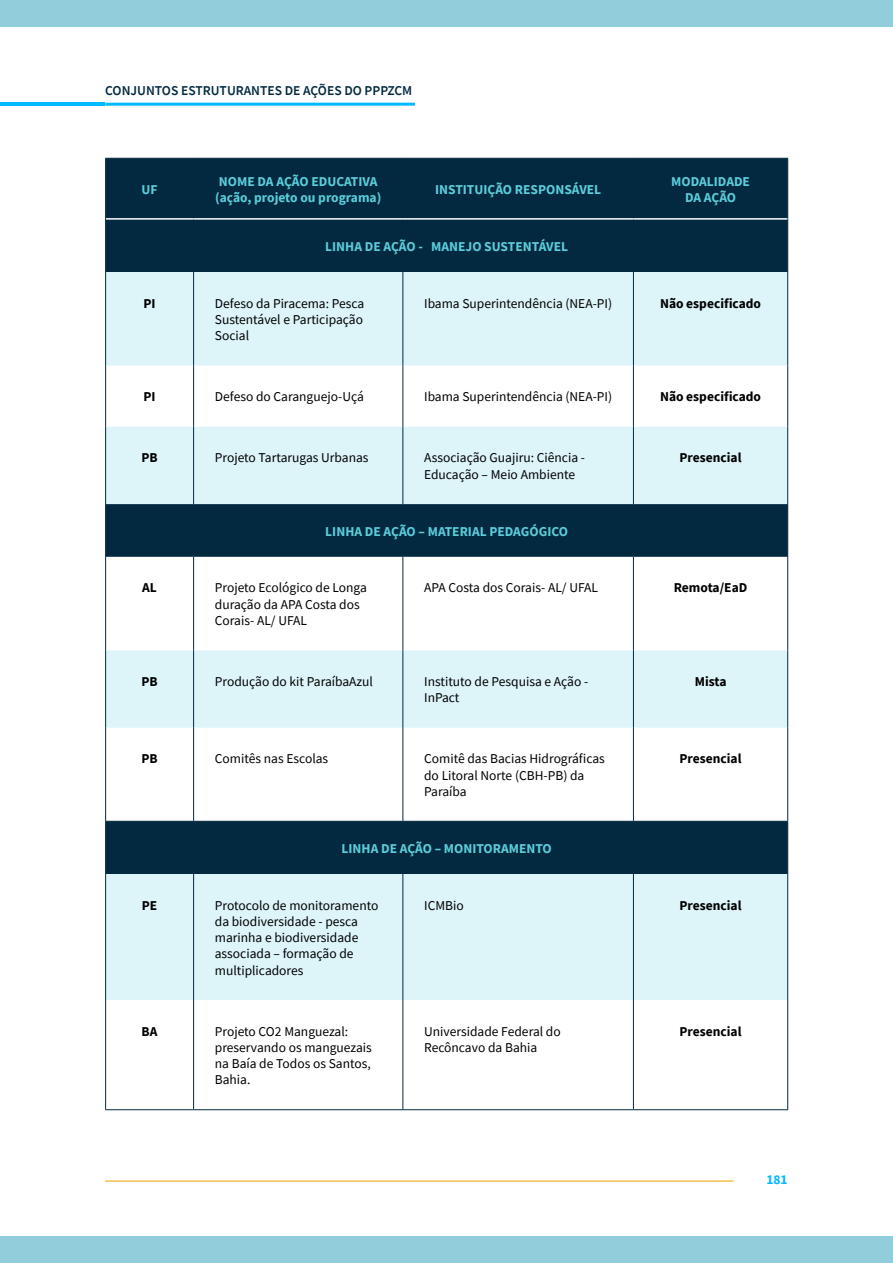
<style>
.page{position:relative;width:893px;height:1263px;background:#fff}
.page>*{position:absolute;margin:0;border:0;box-sizing:border-box;transform-origin:0 0}
.t1{font:13.5px/16.2px "Source Sans Pro";color:#000}
.t2{font:700 13.5px/16.2px "Source Sans Pro";color:#5bccd9}
.t3{font:700 13.5px "Source Sans Pro";color:#000}
.t4{font:600 13.5px "Source Sans Pro";color:#032940}
.t5{font:700 13.5px "Source Sans Pro";color:#00baff}
</style>
<div class="page">
<hr style="left:105px;top:103px;width:310px;height:3px;background:#00baff">
<hr style="left:105px;top:1180px;width:628px;height:2px;background:#f2c14b">
<hr style="left:0;top:103px;width:105px;height:3px;background:#00baff">
<div style="left:106px;top:159px;width:681px;height:113px;background:#032940"></div>
<svg style="left:106px;top:272px;width:681px;height:728px;fill:#ddf4f9"></svg>
<hr style="left:105px;top:158px;width:89px;height:1px;background:#032940">
<hr style="left:105px;top:159px;width:1px;height:60px;background:#032940">
<hr style="left:787px;top:219px;width:1px;height:53px;background:#032940">
<hr style="left:787px;top:504px;width:1px;height:53px;background:#032940">
<hr style="left:787px;top:822px;width:1px;height:52px;background:#032940">
<hr style="left:194px;top:158px;width:209px;height:1px;background:#032940">
<hr style="left:193px;top:159px;width:1px;height:59px;background:#032940">
<hr style="left:403px;top:158px;width:230px;height:1px;background:#032940">
<hr style="left:402px;top:159px;width:1px;height:59px;background:#032940">
<hr style="left:633px;top:158px;width:155px;height:1px;background:#032940">
<hr style="left:633px;top:159px;width:1px;height:59px;background:#032940">
<hr style="left:787px;top:159px;width:1px;height:60px;background:#032940">
<hr style="left:105px;top:366px;width:1px;height:61px;background:#032940">
<hr style="left:105px;top:728px;width:1px;height:93px;background:#032940">
<hr style="left:105px;top:1000px;width:1px;height:109px;background:#032940">
<hr style="left:106px;top:218px;width:88px;height:2px;background:#fff">
<hr style="left:194px;top:218px;width:209px;height:2px;background:#fff">
<hr style="left:403px;top:218px;width:230px;height:2px;background:#fff">
<hr style="left:633px;top:218px;width:154px;height:2px;background:#fff">
<hr style="left:105px;top:219px;width:1px;height:53px;background:#032940">
<hr style="left:105px;top:504px;width:1px;height:53px;background:#032940">
<hr style="left:105px;top:821px;width:89px;height:1px;background:#032940">
<hr style="left:105px;top:822px;width:1px;height:52px;background:#032940">
<hr style="left:194px;top:821px;width:209px;height:1px;background:#032940">
<hr style="left:403px;top:821px;width:230px;height:1px;background:#032940">
<hr style="left:633px;top:821px;width:155px;height:1px;background:#032940">
<hr style="left:105px;top:272px;width:1px;height:94px;background:#032940">
<hr style="left:787px;top:272px;width:1px;height:94px;background:#032940">
<hr style="left:105px;top:427px;width:1px;height:77px;background:#032940">
<hr style="left:787px;top:427px;width:1px;height:77px;background:#032940">
<hr style="left:105px;top:650px;width:1px;height:78px;background:#032940">
<hr style="left:787px;top:650px;width:1px;height:78px;background:#032940">
<hr style="left:105px;top:874px;width:1px;height:126px;background:#032940">
<hr style="left:787px;top:874px;width:1px;height:126px;background:#032940">
<hr style="left:105px;top:1109px;width:89px;height:1px;background:#032940">
<hr style="left:194px;top:1109px;width:209px;height:1px;background:#032940">
<hr style="left:403px;top:1109px;width:230px;height:1px;background:#032940">
<hr style="left:633px;top:1109px;width:155px;height:1px;background:#032940">
<hr style="left:193px;top:272px;width:1px;height:94px;background:#032940">
<hr style="left:402px;top:272px;width:1px;height:94px;background:#032940">
<hr style="left:633px;top:272px;width:1px;height:94px;background:#032940">
<hr style="left:193px;top:366px;width:1px;height:61px;background:#032940">
<hr style="left:402px;top:366px;width:1px;height:61px;background:#032940">
<hr style="left:633px;top:366px;width:1px;height:61px;background:#032940">
<hr style="left:787px;top:366px;width:1px;height:61px;background:#032940">
<hr style="left:193px;top:427px;width:1px;height:77px;background:#032940">
<hr style="left:402px;top:427px;width:1px;height:77px;background:#032940">
<hr style="left:633px;top:427px;width:1px;height:77px;background:#032940">
<hr style="left:105px;top:557px;width:1px;height:93px;background:#032940">
<hr style="left:193px;top:557px;width:1px;height:93px;background:#032940">
<hr style="left:402px;top:557px;width:1px;height:93px;background:#032940">
<hr style="left:633px;top:557px;width:1px;height:93px;background:#032940">
<hr style="left:787px;top:557px;width:1px;height:93px;background:#032940">
<hr style="left:193px;top:650px;width:1px;height:78px;background:#032940">
<hr style="left:402px;top:650px;width:1px;height:78px;background:#032940">
<hr style="left:633px;top:650px;width:1px;height:78px;background:#032940">
<hr style="left:193px;top:728px;width:1px;height:93px;background:#032940">
<hr style="left:402px;top:728px;width:1px;height:93px;background:#032940">
<hr style="left:633px;top:728px;width:1px;height:93px;background:#032940">
<hr style="left:787px;top:728px;width:1px;height:93px;background:#032940">
<hr style="left:193px;top:874px;width:1px;height:126px;background:#032940">
<hr style="left:402px;top:874px;width:1px;height:126px;background:#032940">
<hr style="left:633px;top:874px;width:1px;height:126px;background:#032940">
<hr style="left:193px;top:1000px;width:1px;height:109px;background:#032940">
<hr style="left:402px;top:1000px;width:1px;height:109px;background:#032940">
<hr style="left:633px;top:1000px;width:1px;height:109px;background:#032940">
<hr style="left:787px;top:1000px;width:1px;height:109px;background:#032940">
<div style="left:0;top:0;width:893px;height:26px;background:#92cddc"></div>
<div style="left:0;top:1237px;width:893px;height:26px;background:#92cddc"></div>
<p class="t4" style="left:105px;top:82px;width:308px">CONJUNTOS ESTRUTURANTES DE AÇÕES DO PPPZCM</p>
<p class="t2" style="left:142px;top:181px;width:18px">UF</p>
<p class="t2" style="left:215px;top:173px;width:168px">NOME DA AÇÃO EDUCATIVA (ação, projeto ou programa)</p>
<p class="t2" style="left:435px;top:181px;width:168px">INSTITUIÇÃO RESPONSÁVEL</p>
<p class="t2" style="left:671px;top:173px;width:80px;text-align:center">MODALIDADE<br>DA AÇÃO</p>
<p class="t2" style="left:325px;top:238px;width:244px">LINHA DE AÇÃO - MANEJO SUSTENTÁVEL</p>
<p class="t3" style="left:144px;top:294px;width:14px">PI</p>
<p class="t1" style="left:215px;top:295px;width:151px;text-align:justify">Defeso da Piracema: Pesca Sustentável e Participação Social</p>
<p class="t1" style="left:424px;top:295px;width:190px">Ibama Superintendência (NEA-PI)</p>
<p class="t3" style="left:660px;top:294px;width:103px">Não especificado</p>
<p class="t3" style="left:144px;top:388px;width:14px">PI</p>
<p class="t1" style="left:215px;top:388px;width:151px">Defeso do Caranguejo-Uçá</p>
<p class="t1" style="left:424px;top:388px;width:190px">Ibama Superintendência (NEA-PI)</p>
<p class="t3" style="left:660px;top:388px;width:103px">Não especificado</p>
<p class="t3" style="left:141px;top:449px;width:18px">PB</p>
<p class="t1" style="left:215px;top:450px;width:155px">Projeto Tartarugas Urbanas</p>
<p class="t1" style="left:424px;top:450px;width:162px">Associação Guajiru: Ciência -<br>Educação – Meio Ambiente</p>
<p class="t3" style="left:680px;top:449px;width:63px">Presencial</p>
<p class="t2" style="left:325px;top:523px;width:244px">LINHA DE AÇÃO – MATERIAL PEDAGÓGICO</p>
<p class="t3" style="left:142px;top:579px;width:16px">AL</p>
<p class="t1" style="left:215px;top:580px;width:154px">Projeto Ecológico de Longa duração da APA Costa dos<br>Corais- AL/ UFAL</p>
<p class="t1" style="left:424px;top:580px;width:176px">APA Costa dos Corais- AL/ UFAL</p>
<p class="t3" style="left:674px;top:579px;width:75px">Remota/EaD</p>
<p class="t3" style="left:141px;top:672px;width:18px">PB</p>
<p class="t1" style="left:215px;top:673px;width:160px">Produção do kit ParaíbaAzul</p>
<p class="t1" style="left:424px;top:673px;width:166px">Instituto de Pesquisa e Ação -<br>InPact</p>
<p class="t3" style="left:695px;top:672px;width:33px">Mista</p>
<p class="t3" style="left:141px;top:750px;width:18px">PB</p>
<p class="t1" style="left:215px;top:751px;width:115px">Comitês nas Escolas</p>
<p class="t1" style="left:424px;top:751px;width:182px">Comitê das Bacias Hidrográficas do Litoral Norte (CBH-PB) da<br>Paraíba</p>
<p class="t3" style="left:680px;top:750px;width:63px">Presencial</p>
<p class="t2" style="left:342px;top:840px;width:212px">LINHA DE AÇÃO – MONITORAMENTO</p>
<p class="t3" style="left:142px;top:896px;width:17px">PE</p>
<p class="t1" style="left:215px;top:897px;width:165px">Protocolo de monitoramento da biodiversidade - pesca marinha e biodiversidade associada – formação de multiplicadores</p>
<p class="t1" style="left:424px;top:897px;width:41px">ICMBio</p>
<p class="t3" style="left:680px;top:896px;width:63px">Presencial</p>
<p class="t3" style="left:142px;top:1022px;width:17px">BA</p>
<p class="t1" style="left:215px;top:1023px;width:158px">Projeto CO2 Manguezal: preservando os manguezais na Baía de Todos os Santos,<br>Bahia.</p>
<p class="t1" style="left:424px;top:1023px;width:138px">Universidade Federal do<br>Recôncavo da Bahia</p>
<p class="t3" style="left:680px;top:1022px;width:63px">Presencial</p>
<p class="t5" style="left:766px;top:1170px;width:23px">181</p>
</div>
